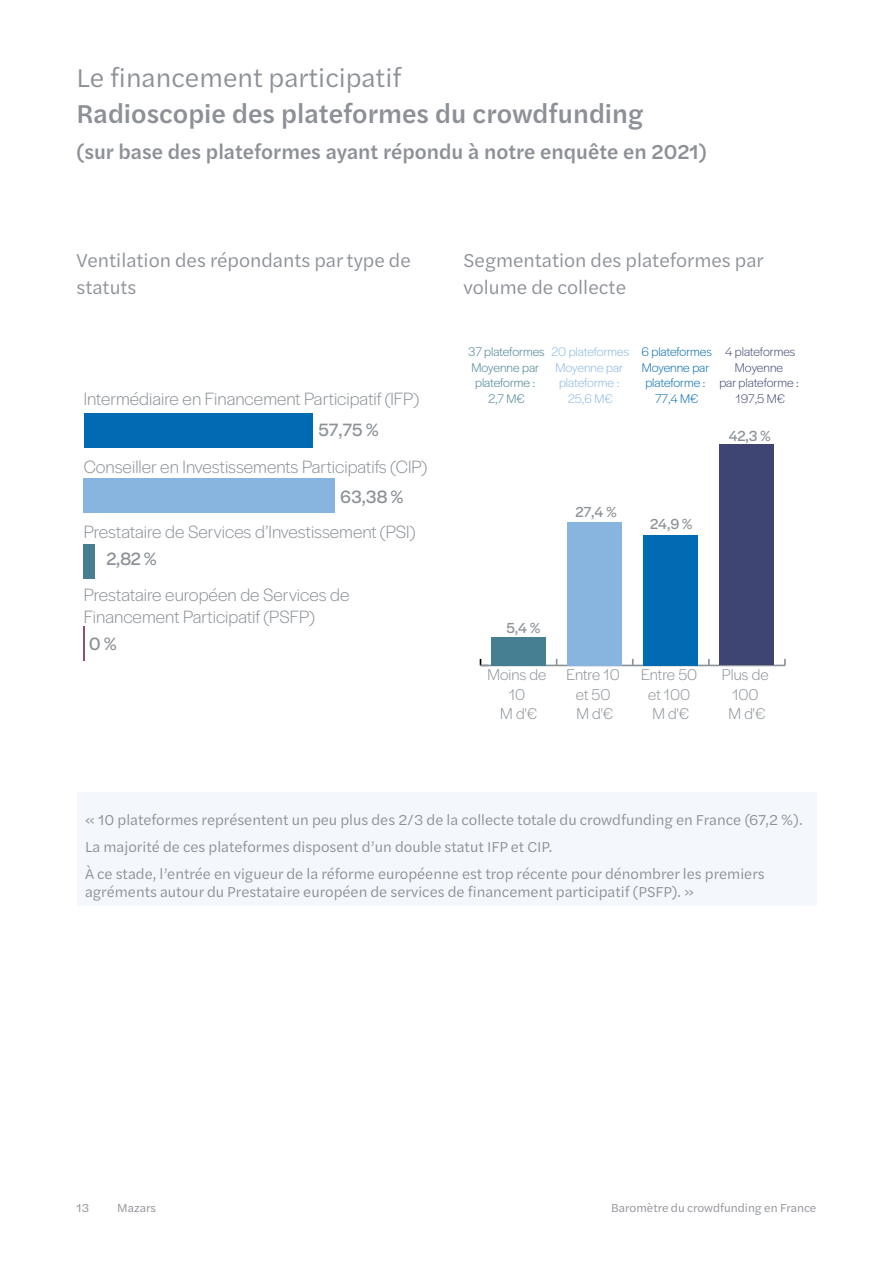
<style>
.page{position:relative;width:893px;height:1263px;background:#fff}
.page>*{position:absolute;margin:0;border:0;box-sizing:border-box;transform-origin:0 0}
.t1{font:500 27px "Halyard Text";color:#8d9197}
.t2{font:27px "Halyard Text";color:#8d9197}
.t3{font:500 21px "Halyard Text";color:#8d9197}
.t4{font:19.5px/27px "Halyard Text";color:#8d9197}
.t5{font:300 18.6px/22.4px "Halyard Display";color:#8b9196}
.t6{font:18.6px "Halyard Display";color:#8b9196}
.t7{font:300 16.2px/19.5px "Halyard Display";color:#8b9196;text-align:center}
.t8{font:15.15px "Halyard Display";color:#8b9196}
.t9{font:15px/27px "Halyard Text";color:#8d9197}
.t10{font:300 13.05px/15.6px "Halyard Display";letter-spacing:-.005em;color:#3f4572;text-align:center}
.t11{font:300 13.05px/15.6px "Halyard Display";letter-spacing:-.005em;color:#88b5e0;text-align:center}
.t12{font:300 13.05px/15.6px "Halyard Display";letter-spacing:-.005em;color:#006ab3;text-align:center}
.t13{font:300 13.05px/15.6px "Halyard Display";letter-spacing:-.005em;color:#457f91;text-align:center}
.t14{font:12px "Halyard Text";color:#8d9197}
</style>
<div class="page">
<div style="left:84px;top:413px;width:229px;height:35px;background:#006ab3"></div>
<div style="left:84px;top:479px;width:251px;height:34px;background:#88b5e0"></div>
<div style="left:84px;top:544px;width:11px;height:34px;background:#457f91"></div>
<hr style="left:84px;top:626px;width:1px;height:35px;background:#875273">
<hr style="left:480px;top:665px;width:305px;height:1px;background:#8b9196">
<svg style="left:632px;top:659px;width:2px;height:6px"></svg>
<svg style="left:708px;top:659px;width:2px;height:6px"></svg>
<svg style="left:784px;top:659px;width:2px;height:6px"></svg>
<svg style="left:480px;top:659px;width:8px;height:7px"></svg>
<div style="left:491px;top:637px;width:55px;height:28px;background:#457f91"></div>
<div style="left:567px;top:522px;width:55px;height:143px;background:#88b5e0"></div>
<div style="left:643px;top:535px;width:55px;height:130px;background:#006ab3"></div>
<div style="left:719px;top:444px;width:55px;height:221px;background:#3f4572"></div>
<div style="left:77px;top:792px;width:739px;height:114px;background:#f4f8fd"></div>
<h1 class="t2" style="left:77px;top:58px;width:326px">Le financement participatif</h1>
<h1 class="t1" style="left:77px;top:94px;width:568px">Radioscopie des plateformes du crowdfunding</h1>
<h2 class="t3" style="left:77px;top:137px;width:632px">(sur base des plateformes ayant répondu à notre enquête en 2021)</h2>
<h3 class="t4" style="left:77px;top:246px;width:336px">Ventilation des répondants par type de statuts</h3>
<p class="t5" style="left:84px;top:386px;width:337px">Intermédiaire en Financement Participatif (IFP)</p>
<p class="t6" style="left:318px;top:417px;width:62px">57,75 %</p>
<p class="t5" style="left:84px;top:454px;width:345px">Conseiller en Investissements Participatifs (CIP)</p>
<p class="t6" style="left:340px;top:483px;width:65px">63,38 %</p>
<p class="t5" style="left:84px;top:520px;width:333px">Prestataire de Services d’Investissement (PSI)</p>
<p class="t6" style="left:106px;top:546px;width:52px">2,82 %</p>
<p class="t5" style="left:84px;top:582px;width:267px">Prestataire européen de Services de<br>Financement Participatif (PSFP)</p>
<p class="t6" style="left:89px;top:631px;width:29px">0 %</p>
<h3 class="t4" style="left:463px;top:246px;width:302px">Segmentation des plateformes par volume de collecte</h3>
<p class="t13" style="left:468px;top:343px;width:78px">37 plateformes<br>Moyenne par plateforme :<br>2,7 M€</p>
<p class="t11" style="left:552px;top:343px;width:79px">20 plateformes<br>Moyenne par plateforme :<br>25,6 M€</p>
<p class="t12" style="left:641px;top:343px;width:72px">6 plateformes<br>Moyenne par plateforme :<br>77,4 M€</p>
<p class="t10" style="left:719px;top:343px;width:81px">4 plateformes<br>Moyenne<br>par plateforme :<br>197,5 M€</p>
<p class="t8" style="left:729px;top:425px;width:43px">42,3 %</p>
<p class="t8" style="left:575px;top:502px;width:43px">27,4 %</p>
<p class="t8" style="left:650px;top:513px;width:44px">24,9 %</p>
<p class="t8" style="left:506px;top:617px;width:35px">5,4 %</p>
<p class="t7" style="left:487px;top:664px;width:60px">Moins de<br>10<br>M d'€</p>
<p class="t7" style="left:566px;top:664px;width:55px">Entre 10 et 50<br>M d'€</p>
<p class="t7" style="left:641px;top:664px;width:57px">Entre 50 et 100<br>M d'€</p>
<p class="t7" style="left:722px;top:664px;width:48px">Plus de<br>100<br>M d'€</p>
<p class="t9" style="left:85px;top:806px;width:719px">« 10 plateformes représentent un peu plus des 2/3 de la collecte totale du crowdfunding en France (67,2 %).<br>La majorité de ces plateformes disposent d’un double statut IFP et CIP.<br>À ce stade, l’entrée en vigueur de la réforme européenne est trop récente pour dénombrer les premiers</p>
<p class="t9" style="left:85px;top:878px;width:611px">agréments autour du Prestataire européen de services de financement participatif (PSFP). »</p>
<p class="t14" style="left:77px;top:1199px;width:14px">13</p>
<p class="t14" style="left:117px;top:1199px;width:40px">Mazars</p>
<p class="t14" style="left:611px;top:1199px;width:207px">Baromètre du crowdfunding en France</p>
</div>
